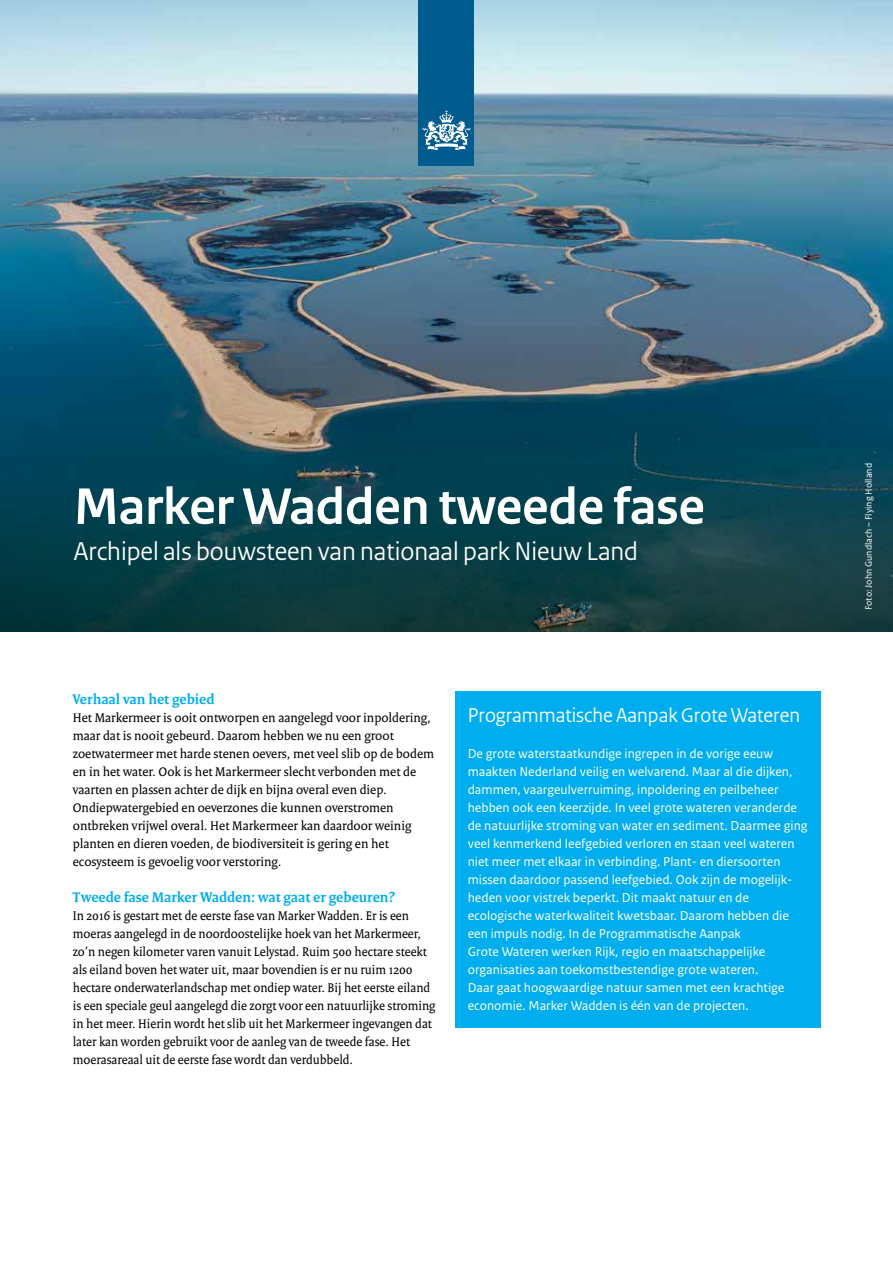
<style>
.page{position:relative;width:893px;height:1263px;background:#fff}
.page>*{position:absolute;margin:0;border:0;box-sizing:border-box;transform-origin:0 0}
._02_RO_Titel_Voorkan{font:700 54px "Rijksoverheid Sans Heading";color:#fff}
._01_RO_Chapeau{font:27px "Rijksoverheid Sans Heading";color:#fff}
._20_RO_Kader_Kop_Cya{font:21px "Rijksoverheid Sans Heading";color:#fff}
._05_RO_Alineakop{font:700 15px "Rijksoverheid Serif";color:#00aeef}
._10_RO_Broodtekst{font:13.5px/18px "Rijksoverheid Serif";color:#000}
._24_RO_Kader_Broodte{font:13.5px/18px "Rijksoverheid Sans Text";color:#fff}
.t1{font:9.75px "Rijksoverheid Sans Text";color:#fff}
</style>
<div class="page">
<img style="left:0;top:0;width:893px;height:290px">
<div style="left:419px;top:0;width:55px;height:166px;background:#005b8e"></div>
<svg style="left:423px;top:110px;width:47px;height:40px"></svg>
<svg style="left:0;top:290px;width:893px;height:342px;background:#1e4e5c"></svg>
<div style="left:455px;top:691px;width:366px;height:337px;background:#00aeef"></div>
<p class="_02_RO_Titel_Voorkan" style="left:74px;top:476px;width:632px">Marker Wadden tweede fase</p>
<p class="_01_RO_Chapeau" style="left:74px;top:535px;width:566px">Archipel als bouwsteen van nationaal park Nieuw Land</p>
<p class="_05_RO_Alineakop" style="left:73px;top:690px;width:143px">Verhaal van het gebied</p>
<p class="_10_RO_Broodtekst" style="left:73px;top:708px;width:363px">Het Markermeer is ooit ontworpen en aangelegd voor inpoldering, maar dat is nooit gebeurd. Daarom hebben we nu een groot zoetwatermeer met harde stenen oevers, met veel slib op de bodem en in het water. Ook is het Markermeer slecht verbonden met de vaarten en plassen achter de dijk en bijna overal even diep.<br>Ondiepwatergebied en oeverzones die kunnen overstromen ontbreken vrijwel overal. Het Markermeer kan daardoor weinig planten en dieren voeden, de biodiversiteit is gering en het ecosysteem is gevoelig voor verstoring.</p>
<p class="_05_RO_Alineakop" style="left:73px;top:888px;width:324px">Tweede fase Marker Wadden: wat gaat er gebeuren?</p>
<p class="_10_RO_Broodtekst" style="left:73px;top:906px;width:364px">In 2016 is gestart met de eerste fase van Marker Wadden. Er is een moeras aangelegd in de noordoostelijke hoek van het Markermeer, zo’n negen kilometer varen vanuit Lelystad. Ruim 500 hectare steekt als eiland boven het water uit, maar bovendien is er nu ruim 1200 hectare onderwaterlandschap met ondiep water. Bij het eerste eiland is een speciale geul aangelegd die zorgt voor een natuurlijke stroming in het meer. Hierin wordt het slib uit het Markermeer ingevangen dat later kan worden gebruikt voor de aanleg van de tweede fase. Het moerasareaal uit de eerste fase wordt dan verdubbeld.</p>
<p class="_20_RO_Kader_Kop_Cya" style="left:468px;top:703px;width:334px">Programmatische Aanpak Grote Wateren</p>
<p class="_24_RO_Kader_Broodte" style="left:468px;top:745px;width:341px">De grote waterstaatkundige ingrepen in de vorige eeuw maakten Nederland veilig en welvarend. Maar al die dijken, dammen, vaargeulverruiming, inpoldering en peilbeheer hebben ook een keerzijde. In veel grote wateren veranderde de natuurlijke stroming van water en sediment. Daarmee ging veel kenmerkend leefgebied verloren en staan veel wateren niet meer met elkaar in verbinding. Plant- en diersoorten missen daardoor passend leefgebied. Ook zijn de mogelijk&shy;heden voor vistrek beperkt. Dit maakt natuur en de ecologische waterkwaliteit kwetsbaar. Daarom hebben die een impuls nodig. In de Programmatische Aanpak<br>Grote Wateren werken Rijk, regio en maatschappelijke organisaties aan toekomstbestendige grote wateren.<br>Daar gaat hoogwaardige natuur samen met een krachtige economie. Marker Wadden is één van de projecten.</p>
<p class="t1" style="left:863px;top:610px;width:149px;rotate:-90deg">Foto: John Gundlach – Flying Holland</p>
</div>
